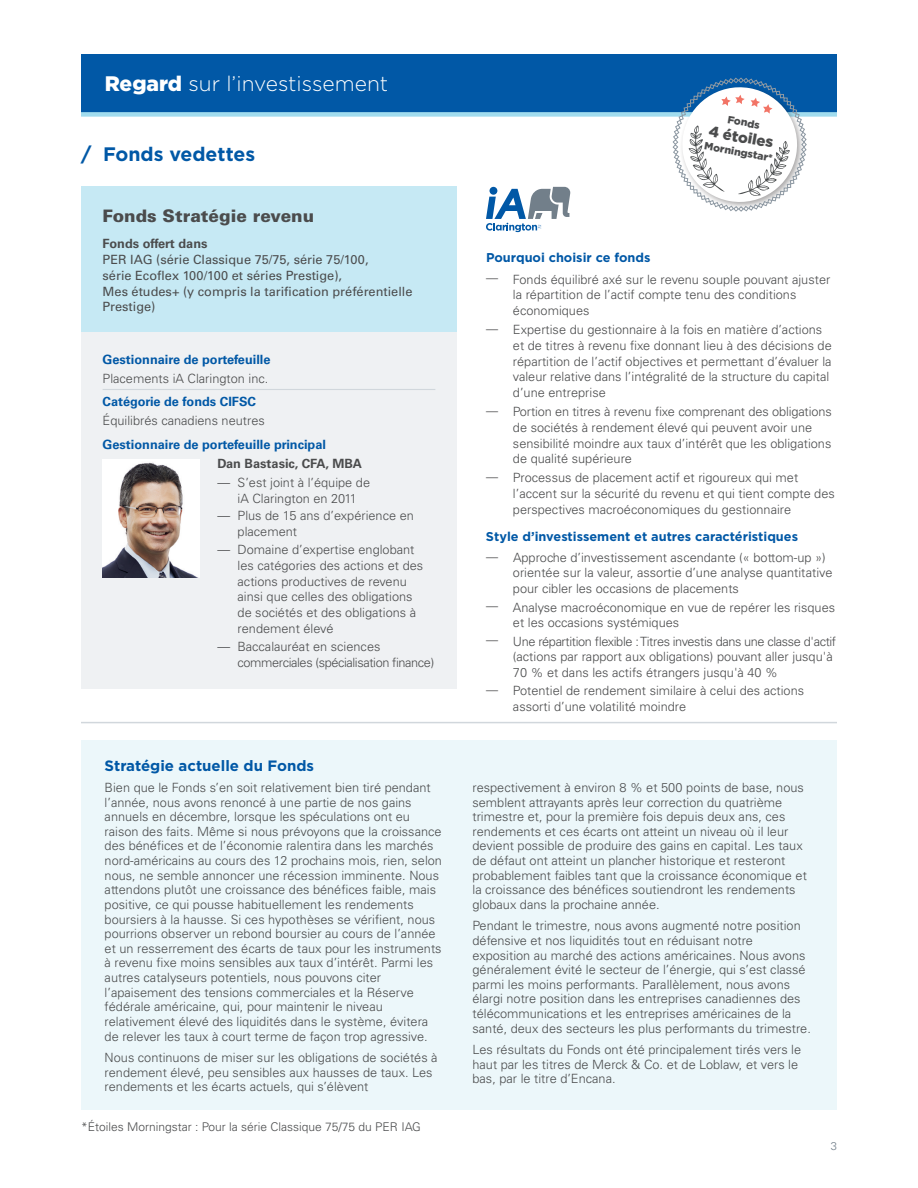
<style>
.page{position:relative;width:918px;height:1188px;background:#fff}
.page>*{position:absolute;margin:0;border:0;box-sizing:border-box;transform-origin:0 0}
.t1{font:300 21px "Gotham";color:#fff}
.t2{font:700 19.5px "Gotham";color:#0158a6}
.t3{font:900 17.25px "Univers";color:#4b4c4d}
.t4{font:700 15px "Gotham";color:#0158a6}
.t5{font:900 15px "Gotham";color:#4b4c4d}
.t6{font:300 12.75px/14.5px "Univers";color:#4b4c4d}
.t7{font:12.75px/15.8px "Univers";color:#4b4c4d}
.t8{font:700 12.75px "Univers";color:#0158a6}
.t9{font:700 12.75px "Gotham";color:#0158a6}
.t10{font:300 12.75px/15.8px "Univers";letter-spacing:-.03em;color:#4b4c4d}
.t11{font:700 12.75px "Univers";color:#4b4c4d}
.t12{font:300 12px "Univers";color:#4b4c4d}
.t13{font:300 11.25px "Univers";color:#727f8a}
.t14{font:900 10.5px "Gotham";color:#4b4c4d}
.s1{font-weight:900}
.s2{font-size:12px}
</style>
<div class="page">
<div style="left:81px;top:54px;width:756px;height:58px;background:#0158a6"></div>
<div style="left:81px;top:112px;width:756px;height:5px;background:#a1dcee"></div>
<div style="left:81px;top:741px;width:756px;height:369px;background:#ecf7fa"></div>
<hr style="left:81px;top:722px;width:756px;height:1px;background:#d1d7dc">
<div style="left:81px;top:187px;width:376px;height:146px;background:#c6e9f4"></div>
<div style="left:81px;top:332px;width:376px;height:356px;background:#eff1f3"></div>
<hr style="left:103px;top:389px;width:332px;height:1px;background:#d1d7dc">
<div style="left:103px;top:459px;width:97px;height:119px;background:#fff"></div>
<img style="left:103px;top:462px;width:96px;height:116px">
<svg style="left:673px;top:78px;width:134px;height:134px"></svg>
<svg style="left:486px;top:187px;width:84px;height:45px"></svg>
<h1 class="t1" style="left:105px;top:71px;width:285px"><span class="s1">Regard</span> sur l’investissement</h1>
<h2 class="t2" style="left:81px;top:141px;width:176px">/ Fonds vedettes</h2>
<p class="t14" style="left:729px;top:112px;width:34px;rotate:10deg">Fonds</p>
<p class="t5" style="left:711px;top:121px;width:67px;rotate:10deg">4 étoiles</p>
<p class="t14" style="left:706px;top:139px;width:71px;rotate:10deg">Morningstar*</p>
<h3 class="t3" style="left:103px;top:205px;width:213px">Fonds Stratégie revenu</h3>
<p class="t11" style="left:103px;top:236px;width:106px">Fonds offert dans</p>
<p class="t7" style="left:103px;top:252px;width:311px">PER IAG (série Classique 75/75, série 75/100,<br>série Ecoflex 100/100 et séries Prestige),<br>Mes études+ (y compris la tarification préférentielle Prestige)</p>
<p class="t9" style="left:486px;top:250px;width:166px">Pourquoi choisir ce fonds</p>
<p class="t6" style="left:513px;top:271px;width:319px;line-height:15.8px;text-indent:-27px"><span class="s2">—</span> Fonds équilibré axé sur le revenu souple pouvant ajuster la répartition de l’actif compte tenu des conditions économiques</p>
<p class="t6" style="left:513px;top:322px;width:320px;line-height:15.8px;text-indent:-27px"><span class="s2">—</span> Expertise du gestionnaire à la fois en matière d’actions et de titres à revenu fixe donnant lieu à des décisions de répartition de l’actif objectives et permettant d’évaluer la valeur relative dans l’intégralité de la structure du capital d’une entreprise</p>
<p class="t6" style="left:513px;top:404px;width:320px;line-height:15.8px;text-indent:-27px"><span class="s2">—</span> Portion en titres à revenu fixe comprenant des obligations de sociétés à rendement élevé qui peuvent avoir une sensibilité moindre aux taux d’intérêt que les obligations de qualité supérieure</p>
<p class="t6" style="left:513px;top:470px;width:323px;line-height:15.8px;text-indent:-27px"><span class="s2">—</span> Processus de placement actif et rigoureux qui met l’accent sur la sécurité du revenu et qui tient compte des perspectives macroéconomiques du gestionnaire</p>
<p class="t9" style="left:486px;top:528px;width:314px">Style d’investissement et autres caractéristiques</p>
<p class="t6" style="left:513px;top:550px;width:321px;line-height:15.5px;text-indent:-27px"><span class="s2">—</span> Approche d’investissement ascendante (« bottom-up ») orientée sur la valeur, assortie d’une analyse quantitative pour cibler les occasions de placements</p>
<p class="t6" style="left:513px;top:599px;width:324px;line-height:15.5px;text-indent:-27px"><span class="s2">—</span> Analyse macroéconomique en vue de repérer les risques et les occasions systémiques</p>
<p class="t6" style="left:513px;top:634px;width:325px;line-height:15.5px;text-indent:-27px"><span class="s2">—</span> Une répartition flexible : Titres investis dans une classe d'actif (actions par rapport aux obligations) pouvant aller jusqu'à<br>70 % et dans les actifs étrangers jusqu'à 40 %</p>
<p class="t6" style="left:513px;top:683px;width:293px;line-height:15.5px;text-indent:-27px"><span class="s2">—</span> Potentiel de rendement similaire à celui des actions assorti d’une volatilité moindre</p>
<p class="t8" style="left:103px;top:352px;width:169px">Gestionnaire de portefeuille</p>
<p class="t6" style="left:103px;top:371px;width:167px">Placements iA Clarington inc.</p>
<p class="t8" style="left:103px;top:394px;width:155px">Catégorie de fonds CIFSC</p>
<p class="t6" style="left:103px;top:414px;width:164px">Équilibrés canadiens neutres</p>
<p class="t8" style="left:103px;top:437px;width:225px">Gestionnaire de portefeuille principal</p>
<p class="t11" style="left:217px;top:456px;width:146px">Dan Bastasic, CFA, MBA</p>
<p class="t6" style="left:217px;top:474px;width:154px;line-height:15.8px;text-align:center">— S’est joint à l’équipe de iA Clarington en 2011</p>
<p class="t6" style="left:238px;top:508px;width:178px;line-height:15.8px;text-indent:-20px">— Plus de 15 ans d’expérience en placement</p>
<p class="t6" style="left:238px;top:542px;width:187px;line-height:15.8px;text-indent:-20px">— Domaine d’expertise englobant les catégories des actions et des actions productives de revenu ainsi que celles des obligations de sociétés et des obligations à rendement élevé</p>
<p class="t10" style="left:238px;top:638px;width:198px;text-indent:-20px">— Baccalauréat en sciences commerciales (spécialisation finance)</p>
<p class="t4" style="left:105px;top:755px;width:211px">Stratégie actuelle du Fonds</p>
<p class="t6" style="left:105px;top:780px;width:339px">Bien que le Fonds s’en soit relativement bien tiré pendant l’année, nous avons renoncé à une partie de nos gains annuels en décembre, lorsque les spéculations ont eu raison des faits. Même si nous prévoyons que la croissance des bénéfices et de l’économie ralentira dans les marchés nord-américains au cours des 12 prochains mois, rien, selon nous, ne semble annoncer une récession imminente. Nous attendons plutôt une croissance des bénéfices faible, mais positive, ce qui pousse habituellement les rendements boursiers à la hausse. Si ces hypothèses se vérifient, nous pourrions observer un rebond boursier au cours de l’année et un resserrement des écarts de taux pour les instruments à revenu fixe moins sensibles aux taux d’intérêt. Parmi les autres catalyseurs potentiels, nous pouvons citer l’apaisement des tensions commerciales et la Réserve fédérale américaine, qui, pour maintenir le niveau relativement élevé des liquidités dans le système, évitera de relever les taux à court terme de façon trop agressive.</p>
<p class="t6" style="left:105px;top:1050px;width:335px">Nous continuons de miser sur les obligations de sociétés à rendement élevé, peu sensibles aux hausses de taux. Les rendements et les écarts actuels, qui s’élèvent</p>
<p class="t12" style="left:81px;top:1119px;width:341px">*Étoiles Morningstar : Pour la série Classique 75/75 du PER IAG</p>
<p class="t6" style="left:473px;top:780px;width:336px">respectivement à environ 8 % et 500 points de base, nous semblent attrayants après leur correction du quatrième trimestre et, pour la première fois depuis deux ans, ces rendements et ces écarts ont atteint un niveau où il leur devient possible de produire des gains en capital. Les taux de défaut ont atteint un plancher historique et resteront probablement faibles tant que la croissance économique et la croissance des bénéfices soutiendront les rendements globaux dans la prochaine année.</p>
<p class="t6" style="left:473px;top:919px;width:340px">Pendant le trimestre, nous avons augmenté notre position défensive et nos liquidités tout en réduisant notre exposition au marché des actions américaines. Nous avons généralement évité le secteur de l’énergie, qui s’est classé parmi les moins performants. Parallèlement, nous avons élargi notre position dans les entreprises canadiennes des télécommunications et les entreprises américaines de la santé, deux des secteurs les plus performants du trimestre.</p>
<p class="t6" style="left:473px;top:1042px;width:330px">Les résultats du Fonds ont été principalement tirés vers le haut par les titres de Merck &amp; Co. et de Loblaw, et vers le bas, par le titre d’Encana.</p>
<p class="t13" style="left:831px;top:1139px;width:8px">3</p>
</div>
